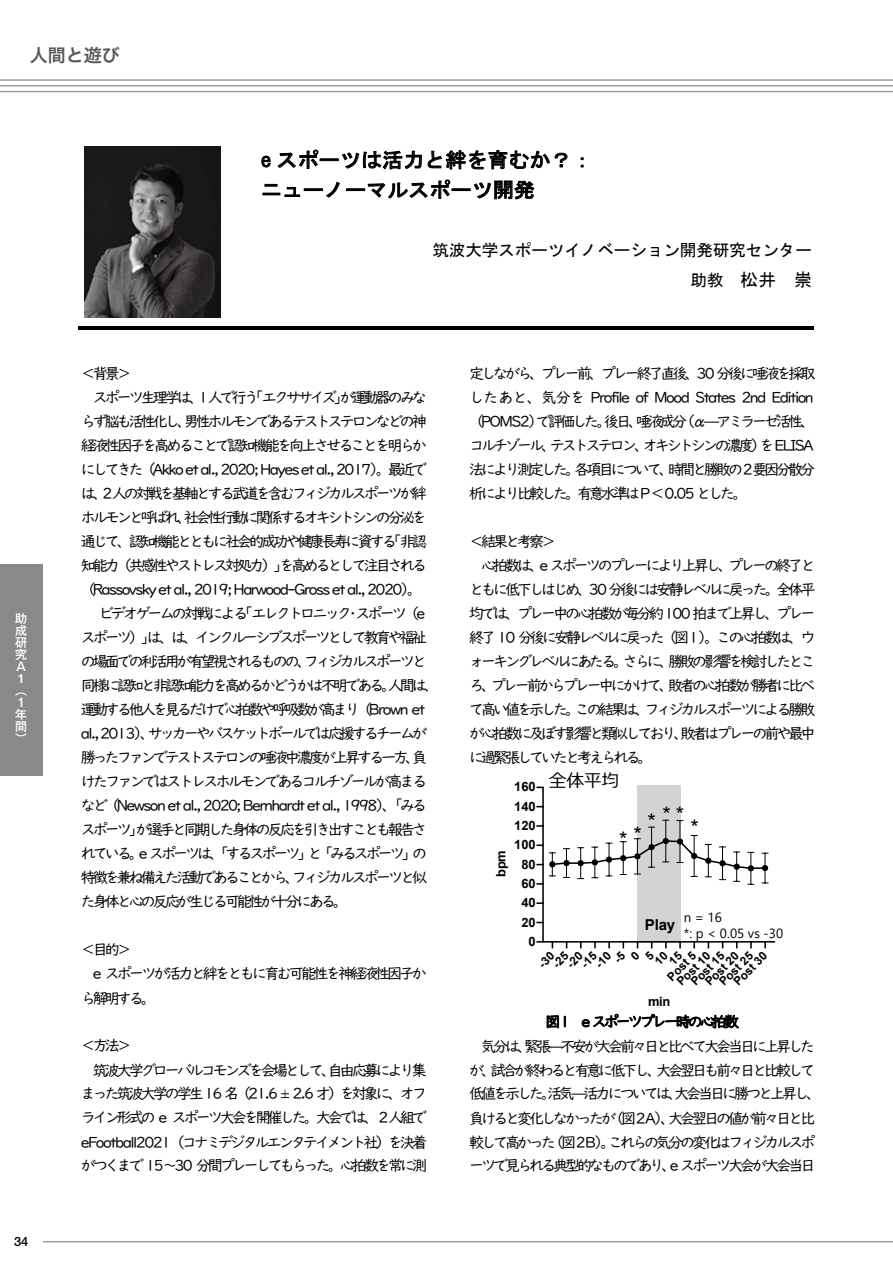
<style>
.page{position:relative;width:893px;height:1263px;background:#fff}
.page>*{position:absolute;margin:0;border:0;box-sizing:border-box;transform-origin:0 0}
.t1{font:21.45px "Arial";color:#000}
.t2{font:20.55px/29.8px "MS Gothic";letter-spacing:.01em;color:#000}
.t3{font:700 19.95px "Yu Gothic";color:#000}
.t4{font:18px "MS Gothic";color:#000}
.t5{font:18px "Hira Kaku Std N W6";color:#595757}
.t6{font:17.7px "Meiryo";color:#000}
.t7{font:16.5px "MS Gothic";letter-spacing:-.005em;color:#000}
.t8{font:15.15px/24px "UD Digi Kyokasho NP R";letter-spacing:-.205em;color:#000;text-align:justify}
.t9{font:15.15px "UD Digi Kyokasho NP R";letter-spacing:-.105em;color:#000}
.t10{font:700 15px "Arial";color:#000}
.t11{font:14.85px "UD Digi Kyokasho NP R";letter-spacing:-.205em;color:#000}
.t12{font:13.2px/15.5px "Segoe UI";letter-spacing:.005em;color:#000}
.t13{font:700 12.9px "Arial";color:#000}
.t14{font:500 12.9px "Helvetica Neue LT Std";color:#000}
.t15{font:500 12.9px "Helvetica Neue LT Std";color:#fff}
.t16{font:700 12.45px "Arial";color:#000}
.t17{font:500 12px/12px "Gothic MB101 Pro";color:#fff;text-align:justify}
.t18{font:700 11.85px "Arial";color:#000}
.t19{font:700 11.7px "Arial";color:#000}
.t20{font:10.5px/9.9px "Arial";color:#000}
.s1{font-size:16.5px}
.s2{font-family:"Century"}
</style>
<div class="page">
<hr style="left:79px;top:328px;width:735px;height:1px;background:#000">
<hr style="left:79px;top:326px;width:735px;height:1px;background:#000">
<img style="left:85px;top:146px;width:135px;height:171px">
<div style="left:638px;top:785px;width:43px;height:157px;background:#d3d3d3"></div>
<hr style="left:543px;top:941px;width:232px;height:1px;background:#000">
<hr style="left:542px;top:787px;width:2px;height:155px;background:#000">
<svg style="left:537px;top:825px;width:6px;height:2px"></svg>
<hr style="left:651px;top:827px;width:1px;height:40px;background:#000">
<hr style="left:665px;top:820px;width:1px;height:42px;background:#000">
<hr style="left:680px;top:820px;width:1px;height:42px;background:#000">
<svg style="left:549px;top:835px;width:219px;height:50px"></svg>
<hr style="left:0;top:1241px;width:893px;height:1px;background:#9fa0a0">
<div style="left:0;top:1216px;width:43px;height:47px;background:#fff"></div>
<hr style="left:0;top:79px;width:893px;height:2px;background:#9fa0a0">
<hr style="left:0;top:85px;width:893px;height:2px;background:#9fa0a0">
<hr style="left:0;top:91px;width:893px;height:1px;background:#9fa0a0">
<div style="left:0;top:564px;width:43px;height:212px;background:#898989"></div>
<svg style="left:537px;top:941px;width:146px;height:8px"></svg>
<p class="t5" style="left:30px;top:41px;width:91px">人間と遊び</p>
<h2 class="t2" style="left:261px;top:145px;width:334px">e スポーツは活力と絆を育むか？：ニューノーマルスポーツ開発</h2>
<p class="t7" style="left:432px;top:242px;width:381px">筑波大学スポーツイノベーション開発研究センター</p>
<p class="t4" style="left:690px;top:271px;width:123px"><span class="s1">助教</span> 松井 崇</p>
<p class="t17" style="left:15px;top:611px;width:13px">助成研究Ａ</p>
<p class="t15" style="left:18px;top:671px;width:9px">1</p>
<p class="t17" style="left:15px;top:683px;width:13px;text-align:left">（<br>１年間）</p>
<p class="t14" style="left:14px;top:1234px;width:16px">34</p>
<p class="t8" style="left:469px;top:361px;width:348px">定しながら、プレー前、プレー終了直後、30 分後に唾液を採取したあと、気分を Profile of Mood States 2nd Edition（POMS2）で評価した。後日、唾液成分（α—アミラーゼ活性、コルチゾール、テストステロン、オキシトシンの濃度）を ELISA法により測定した。各項目について、時間と勝敗の２要因分散分析により比較した。有意水準は P &lt; 0.05 とした。</p>
<p class="t8" style="left:469px;top:529px;width:89px">＜結果と考察＞</p>
<p class="t8" style="left:481px;top:554px;width:336px">心拍数は、e スポーツのプレーにより上昇し、プレーの終了と</p>
<p class="t8" style="left:469px;top:577px;width:348px">ともに低下しはじめ、30 分後には安静レベルに戻った。全体平</p>
<p class="t8" style="left:469px;top:601px;width:348px">均では、プレー中の心拍数が毎分約 100 拍まで上昇し、プレー</p>
<p class="t8" style="left:469px;top:626px;width:348px">終了 10 分後に安静レベルに戻った（図１）。この心拍数は、ウ</p>
<p class="t8" style="left:469px;top:649px;width:348px">ォーキングレベルにあたる。さらに、勝敗の影響を検討したとこ</p>
<p class="t8" style="left:469px;top:673px;width:348px">ろ、プレー前からプレー中にかけて、敗者の心拍数が勝者に比べ</p>
<p class="t8" style="left:469px;top:698px;width:348px">て高い値を示した。この結果は、フィジカルスポーツによる勝敗</p>
<p class="t8" style="left:469px;top:721px;width:348px">が心拍数に及ぼす影響と類似しており、敗者はプレーの前や最中</p>
<p class="t8" style="left:469px;top:745px;width:185px">に過緊張していたと考えられる。</p>
<p class="t8" style="left:81px;top:361px;width:53px">＜背景＞</p>
<p class="t8" style="left:93px;top:386px;width:336px">スポーツ生理学は、１人で行う｢エクササイズ｣が運動器のみな</p>
<p class="t8" style="left:81px;top:410px;width:348px">らず脳も活性化し、男性ホルモンであるテストステロンなどの神</p>
<p class="t8" style="left:81px;top:433px;width:348px">経液性因子を高めることで認知機能を向上させることを明らか</p>
<p class="t9" style="left:81px;top:461px;width:348px">にしてきた（Akko et al., 2020; Hayes et al., 2017）。最近で</p>
<p class="t8" style="left:81px;top:482px;width:348px">は、２人の対戦を基軸とする武道を含むフィジカルスポーツが絆</p>
<p class="t8" style="left:81px;top:505px;width:348px">ホルモンと呼ばれ、社会性行動に関係するオキシトシンの分泌を</p>
<p class="t8" style="left:81px;top:530px;width:348px">通じて、認知機能とともに社会的成功や健康長寿に資する｢非認</p>
<p class="t8" style="left:81px;top:554px;width:348px">知能力（共感性やストレス対処力）｣を高めるとして注目される</p>
<p class="t9" style="left:81px;top:581px;width:343px">（Rassovsky et al., 2019; Harwood-Gross et al., 2020）。</p>
<p class="t8" style="left:99px;top:602px;width:328px">ビデオゲームの対戦による｢エレクトロニック･スポーツ（e</p>
<p class="t8" style="left:81px;top:626px;width:348px">スポーツ）｣は、は、インクルーシブスポーツとして教育や福祉</p>
<p class="t8" style="left:81px;top:649px;width:348px">の場面での利活用が有望視されるものの、フィジカルスポーツと</p>
<p class="t8" style="left:81px;top:674px;width:360px">同様に認知と非認知能力を高めるかどうかは不明である。人間は、</p>
<p class="t8" style="left:81px;top:698px;width:346px">運動する他人を見るだけで心拍数や呼吸数が高まり（Brown et</p>
<p class="t8" style="left:81px;top:722px;width:348px">al., 2013）、サッカーやバスケットボールでは応援するチームが</p>
<p class="t8" style="left:81px;top:746px;width:348px">勝ったファンでテストステロンの唾液中濃度が上昇する一方、負</p>
<p class="t8" style="left:81px;top:770px;width:348px">けたファンではストレスホルモンであるコルチゾールが高まる</p>
<p class="t9" style="left:81px;top:797px;width:348px">など（Newson et al., 2020; Bernhardt et al., 1998）、「みる</p>
<p class="t8" style="left:81px;top:818px;width:348px">スポーツ」が選手と同期した身体の反応を引き出すことも報告さ</p>
<p class="t8" style="left:81px;top:842px;width:348px">れている。e スポーツは、「するスポーツ」と「みるスポーツ」の</p>
<p class="t8" style="left:81px;top:866px;width:348px">特徴を兼ね備えた活動であることから、フィジカルスポーツと似</p>
<p class="t8" style="left:81px;top:890px;width:269px">た身体と心の反応が生じる可能性が十分にある。</p>
<p class="t8" style="left:81px;top:938px;width:53px">＜目的＞</p>
<p class="t8" style="left:93px;top:962px;width:336px">e スポーツが活⼒と絆をともに育む可能性を神経液性因⼦か</p>
<p class="t8" style="left:81px;top:986px;width:77px">ら解明する。</p>
<p class="t8" style="left:81px;top:1034px;width:53px">＜方法＞</p>
<p class="t8" style="left:93px;top:1058px;width:336px">筑波大学グローバルコモンズを会場として、自由応募により集</p>
<p class="t8" style="left:81px;top:1082px;width:348px">まった筑波大学の学生 16 名（21.6 <span class="s2">±</span> 2.6 才）を対象に、オフ</p>
<p class="t8" style="left:81px;top:1106px;width:348px">ライン形式の e スポーツ大会を開催した。大会では、２人組で</p>
<p class="t8" style="left:81px;top:1130px;width:348px">eFootball2021（コナミデジタルエンタテイメント社）を決着</p>
<p class="t8" style="left:81px;top:1154px;width:348px">がつくまで 15〜30 分間プレーしてもらった。心拍数を常に測</p>
<p class="t6" style="left:259px;top:776px;width:55px">典型例</p>
<p class="t6" style="left:549px;top:769px;width:72px">全体平均</p>
<h3 class="t3" style="left:201px;top:775px;width:15px">A</h3>
<p class="t13" style="left:514px;top:778px;width:23px">160</p>
<p class="t19" style="left:223px;top:780px;width:21px">160</p>
<p class="t13" style="left:514px;top:798px;width:23px">140</p>
<p class="t19" style="left:223px;top:799px;width:21px">140</p>
<h1 class="t1" style="left:647px;top:801px;width:38px">***</h1>
<h1 class="t1" style="left:690px;top:814px;width:10px">*</h1>
<p class="t13" style="left:514px;top:817px;width:23px">120</p>
<p class="t19" style="left:223px;top:819px;width:21px">120</p>
<h1 class="t1" style="left:633px;top:820px;width:10px">*</h1>
<h1 class="t1" style="left:619px;top:825px;width:10px">*</h1>
<p class="t16" style="left:202px;top:893px;width:57px;rotate:-90deg">HR (bpm)</p>
<p class="t13" style="left:514px;top:836px;width:23px">100</p>
<p class="t19" style="left:223px;top:838px;width:21px">100</p>
<p class="t13" style="left:492px;top:877px;width:28px;rotate:-90deg">bpm</p>
<p class="t13" style="left:521px;top:855px;width:16px">80</p>
<p class="t13" style="left:521px;top:875px;width:16px">60</p>
<p class="t19" style="left:229px;top:876px;width:14px">60</p>
<p class="t13" style="left:521px;top:894px;width:16px">40</p>
<p class="t19" style="left:229px;top:895px;width:14px">40</p>
<p class="t12" style="left:684px;top:908px;width:101px">n = 16<br>*: p &lt; 0.05 vs -30</p>
<p class="t13" style="left:521px;top:913px;width:16px">20</p>
<p class="t10" style="left:645px;top:915px;width:32px">Play</p>
<p class="t13" style="left:528px;top:933px;width:9px">0</p>
<p class="t20" style="left:397px;top:966px;width:35px;text-indent:-10px;rotate:-46deg">post 10 post 15</p>
<p class="t18" style="left:664px;top:973px;width:37px;rotate:-45deg">Post 5</p>
<p class="t18" style="left:687px;top:978px;width:44px;rotate:-45deg">Post 15</p>
<p class="t18" style="left:716px;top:978px;width:44px;rotate:-45deg">Post 25</p>
<p class="t18" style="left:673px;top:978px;width:44px;rotate:-45deg">Post 10</p>
<p class="t18" style="left:701px;top:978px;width:44px;rotate:-45deg">Post 20</p>
<p class="t18" style="left:730px;top:978px;width:44px;rotate:-45deg">Post 30</p>
<p class="t13" style="left:648px;top:993px;width:24px">min</p>
<p class="t11" style="left:545px;top:1013px;width:195px">図１ e スポーツプレー時の心拍数</p>
<p class="t8" style="left:469px;top:1034px;width:354px;text-align:center">気分は、緊張—不安が大会前々日と比べて大会当日に上昇したが、試合が終わると有意に低下し、大会翌日も前々日と比較して低値を示した。活気—活力については、大会当日に勝つと上昇し、負けると変化しなかったが（図２A）、大会翌日の値が前々日と比較して高かった（図２B）。これらの気分の変化はフィジカルスポーツで見られる典型的なものであり、e スポーツ大会が大会当日</p>
</div>
